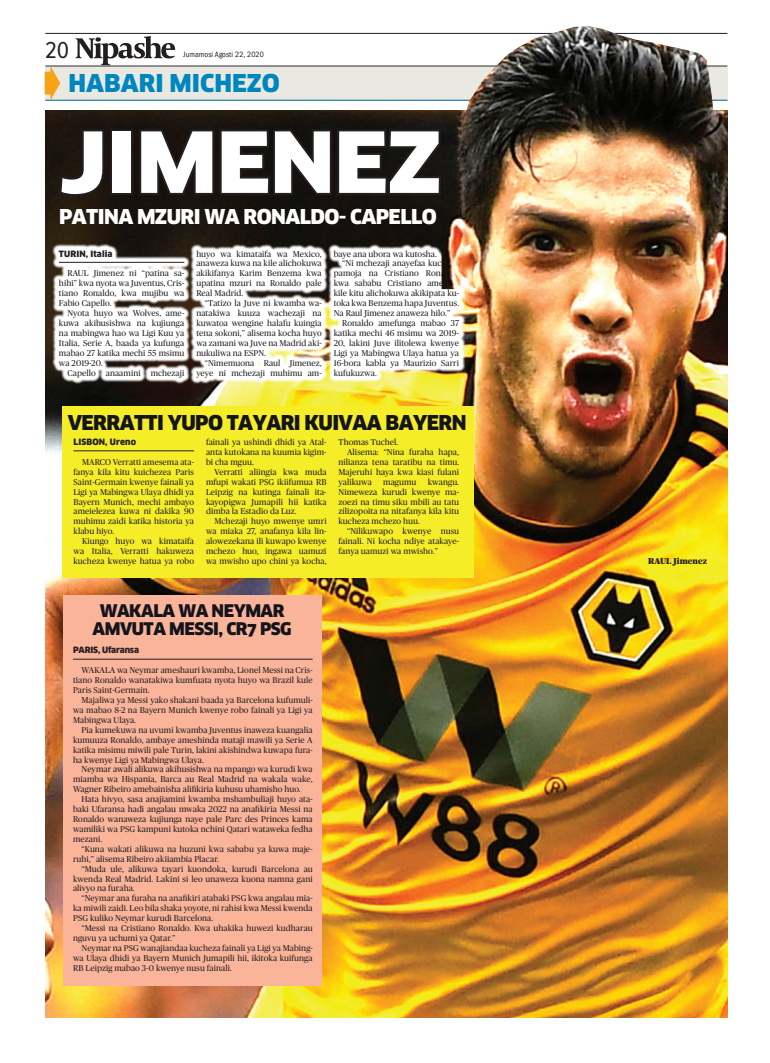
<style>
.page{position:relative;width:770px;height:1063px;background:#fff}
.page>*{position:absolute;margin:0;border:0;box-sizing:border-box;transform-origin:0 0}
.t1{font:900 82px "Clan OSF";color:#fff;scale:1.06 1}
.t2{font:900 24px "Clan OSF";color:#0086be}
.t3{font:24px "Proxima Nova Cond";color:#231f20}
.t4{font:900 20px "Clan OSF";letter-spacing:-.03em;color:#14141c}
.t5{font:900 20px "Clan OSF";letter-spacing:-.03em;color:#fff}
.t6{font:900 17px/18px "Clan OSF";letter-spacing:-.03em;color:#14141c}
.t7{font:8.5px/9.9px "Publico";letter-spacing:.01em;color:#231f20;text-align:justify}
.t8{font:900 8.5px "Clan";letter-spacing:.01em;color:#231f20}
.t9{font:900 8.5px "Clan";letter-spacing:-.02em;color:#231f20}
.t10{font:900 8.5px "Publico";letter-spacing:.01em;color:#231f20}
.t11{font:condensed 8px "Franklin Gothic";letter-spacing:.01em;color:#231f20}
</style>
<div class="page">
<img style="left:45px;top:110px;width:682px;height:908px">
<div style="left:63px;top:595px;width:258px;height:391px;background:#f9b49a"></div>
<div style="left:45px;top:67px;width:682px;height:33px;background:#e9e9e1"></div>
<hr style="left:45px;top:33px;width:682px;height:1px;background:#231f20">
<hr style="left:45px;top:66px;width:682px;height:1px;background:#231f20">
<hr style="left:45px;top:100px;width:682px;height:1px;background:#00689e">
<svg style="left:76px;top:36px;width:99px;height:29px"></svg>
<svg style="left:45px;top:66px;width:15px;height:34px"></svg>
<svg style="left:57px;top:127px;width:49px;height:71px;background:#1f1711"></svg>
<div style="left:110px;top:129px;width:23px;height:66px;border:4px solid #231f20"></div>
<svg style="left:137px;top:126px;width:304px;height:71px;background:#1a1613"></svg>
<div style="left:62px;top:406px;width:412px;height:172px;background:#f4ed28"></div>
<hr style="left:73px;top:451px;width:121px;height:1px;background:#231f20">
<svg style="left:52px;top:243px;width:413px;height:141px"></svg>
<hr style="left:59px;top:262px;width:125px;height:1px;background:#231f20">
<hr style="left:73px;top:659px;width:240px;height:1px;background:#231f20">
<img style="left:441px;top:26px;width:286px;height:263px">
<h2 class="t3" style="left:45px;top:39px;width:26px">20</h2>
<p class="t11" style="left:183px;top:49px;width:82px">Jumamosi Agosti 22, 2020</p>
<h2 class="t2" style="left:68px;top:70px;width:213px">HABARI MICHEZO</h2>
<h1 class="t1" style="left:59px;top:117px;width:95px">JIME</h1>
<h1 class="t1" style="left:270px;top:117px;width:109px">NEZ</h1>
<h3 class="t5" style="left:59px;top:205px;width:378px">PATINA MZURI WA RONALDO- CAPELLO</h3>
<p class="t8" style="left:59px;top:249px;width:55px">TURIN, Italia</p>
<p class="t7" style="left:59px;top:268px;width:127px;text-indent:9px">RAUL Jimenez ni “patina sa&shy;hihi” kwa nyota wa Juventus, Cris&shy;tiano Ronaldo, kwa mujibu wa Fabio Capello.</p>
<p class="t7" style="left:59px;top:308px;width:127px;text-indent:9px">Nyota huyo wa Wolves, ame&shy;kuwa akihusishwa na kujiunga na mabingwa hao wa Ligi Kuu ya Italia, Serie A, baada ya kufunga mabao 27 katika mechi 55 msimu wa 2019-20.</p>
<p class="t7" style="left:67px;top:368px;width:118px">Capello anaamini mchezaji</p>
<p class="t7" style="left:196px;top:249px;width:127px">huyo wa kimataifa wa Mexico, anaweza kuwa na kile alichokuwa akikifanya Karim Benzema kwa upatina mzuri na Ronaldo pale Real Madrid.</p>
<p class="t7" style="left:196px;top:298px;width:127px;text-indent:8px">“Tatizo la Juve ni kwamba wa&shy;natakiwa kuuza wachezaji na kuwatoa wengine halafu kuingia tena sokoni,” alisema kocha huyo wa zamani wa Juve na Madrid aki&shy;nukuliwa na ESPN.</p>
<p class="t7" style="left:196px;top:358px;width:127px;text-align:right">“Nimemuona Raul Jimenez, yeye ni mchezaji muhimu am-</p>
<p class="t7" style="left:334px;top:249px;width:105px">baye ana ubora wa kutosha.</p>
<p class="t7" style="left:342px;top:259px;width:118px">“Ni mchezaji anayefaa kucheza</p>
<p class="t7" style="left:334px;top:268px;width:127px">pamoja na Cristiano Ronaldo,</p>
<p class="t7" style="left:334px;top:278px;width:127px">kwa sababu Cristiano amemisi</p>
<p class="t7" style="left:334px;top:288px;width:127px">kile kitu alichokuwa akikipata ku-</p>
<p class="t7" style="left:334px;top:298px;width:127px">toka kwa Benzema hapa Juventus.</p>
<p class="t7" style="left:334px;top:308px;width:118px">Na Raul Jimenez anaweza hilo.”</p>
<p class="t7" style="left:342px;top:318px;width:118px">Ronaldo amefunga mabao 37</p>
<p class="t7" style="left:334px;top:328px;width:127px">katika mechi 46 msimu wa 2019-</p>
<p class="t7" style="left:334px;top:338px;width:127px">20, lakini Juve ilitolewa kwenye</p>
<p class="t7" style="left:334px;top:348px;width:127px">Ligi ya Mabingwa Ulaya hatua ya</p>
<p class="t7" style="left:334px;top:358px;width:127px">16-bora kabla ya Maurizio Sarri</p>
<p class="t7" style="left:334px;top:368px;width:45px">kufukuzwa.</p>
<h3 class="t4" style="left:68px;top:411px;width:28px">VERRA</h3>
<h3 class="t4" style="left:134px;top:411px;width:145px">TTI YUPO TAYARI</h3>
<h3 class="t4" style="left:304px;top:411px;width:41px">KUIVAA</h3>
<h3 class="t4" style="left:385px;top:411px;width:83px">BAYERN</h3>
<p class="t8" style="left:73px;top:437px;width:64px">LISBON, Ureno</p>
<p class="t7" style="left:73px;top:457px;width:122px;text-indent:8px">MARCO Verratti amesema ata&shy;fanya kila kitu kuichezea Paris Saint-Germain kwenye fainali ya Ligi ya Mabingwa Ulaya dhidi ya Bayern Munich, mechi ambayo ameielezea kuwa ni dakika 90 muhimu zaidi katika historia ya klabu hiyo.</p>
<p class="t7" style="left:73px;top:536px;width:122px;text-indent:8px">Kiungo huyo wa kimataifa wa Italia, Verratti hakuweza kucheza kwenye hatua ya robo</p>
<p class="t7" style="left:206px;top:437px;width:122px">fainali ya ushindi dhidi ya Atal&shy;anta kutokana na kuumia kigim&shy;bi cha mguu.</p>
<p class="t7" style="left:206px;top:467px;width:122px;text-indent:8px">Verratti aliingia kwa muda mfupi wakati PSG ikiifumua RB Leipzig na kutinga fainali ita&shy;kayopigwa Jumapili hii katika dimba la Estadio da Luz.</p>
<p class="t7" style="left:206px;top:516px;width:122px;text-indent:8px">Mchezaji huyo mwenye umri wa miaka 27, anafanya kila lin&shy;alowezekana ili kuwapo kwenye mchezo huo, ingawa uamuzi wa mwisho upo chini ya kocha,</p>
<p class="t7" style="left:338px;top:437px;width:61px">Thomas Tuchel.</p>
<p class="t7" style="left:347px;top:447px;width:113px">Alisema: “Nina furaha hapa,</p>
<p class="t7" style="left:338px;top:457px;width:122px">nilianza tena taratibu na timu.</p>
<p class="t7" style="left:338px;top:467px;width:122px">Majeruhi haya kwa kiasi fulani</p>
<p class="t7" style="left:338px;top:477px;width:35px">yalikuwa</p>
<p class="t7" style="left:383px;top:477px;width:35px">magumu</p>
<p class="t7" style="left:338px;top:477px;width:122px;text-indent:89px">kwangu.<br>Nimeweza kurudi kwenye ma&shy;zoezi na timu siku mbili au tatu zilizopoita na nitafanya kila kitu kucheza mchezo huu.</p>
<p class="t7" style="left:338px;top:526px;width:122px;text-indent:8px">“Nilikuwapo kwenye nusu fainali. Ni kocha ndiye atakaye&shy;fanya uamuzi wa mwisho.”</p>
<h3 class="t6" style="left:93px;top:602px;width:167px;text-indent:7px">WAKALA WA NEYMAR<br>AMV</h3>
<h3 class="t6" style="left:132px;top:620px;width:140px">UTA MESSI, CR7 PSG</h3>
<p class="t9" style="left:73px;top:646px;width:67px">PARIS, Ufaransa</p>
<p class="t7" style="left:73px;top:665px;width:241px;text-indent:8px">WAKALA wa Neymar ameshauri kwamba, Lionel Messi na Cris&shy;tiano Ronaldo wanatakiwa kumfuata nyota huyo wa Brazil kule Paris Saint-Germain.</p>
<p class="t7" style="left:73px;top:695px;width:241px;text-indent:8px">Majaliwa ya Messi yako shakani baada ya Barcelona kufumuli&shy;wa mabao 8-2 na Bayern Munich kwenye robo fainali ya Ligi ya Mabingwa Ulaya.</p>
<p class="t7" style="left:73px;top:725px;width:241px;text-indent:8px">Pia kumekuwa na uvumi kwamba Juventus inaweza kuangalia kumuuza Ronaldo, ambaye ameshinda mataji mawili ya Serie A katika misimu miwili pale Turin, lakini akishindwa kuwapa fura&shy;ha kwenye Ligi ya Mabingwa Ulaya.</p>
<p class="t7" style="left:73px;top:765px;width:241px;text-indent:8px">Neymar awali alikuwa akihusishwa na mpango wa kurudi kwa miamba wa Hispania, Barca au Real Madrid na wakala wake, Wagner Ribeiro amebainisha alifikiria kuhusu uhamisho huo.</p>
<p class="t7" style="left:73px;top:794px;width:241px;text-indent:8px">Hata hivyo, sasa anajiamini kwamba mshambuliaji huyo ata&shy;baki Ufaransa hadi angalau mwaka 2022 na anafikiria Messi na Ronaldo wanaweza kujiunga naye pale Parc des Princes kama wamiliki wa PSG kampuni kutoka nchini Qatari wataweka fedha mezani.</p>
<p class="t7" style="left:73px;top:844px;width:241px;text-indent:8px">“Kuna wakati alikuwa na huzuni kwa sababu ya kuwa maje&shy;ruhi,” alisema Ribeiro akiiambia Placar.</p>
<p class="t7" style="left:73px;top:864px;width:241px;text-indent:8px">“Muda ule, alikuwa tayari kuondoka, kurudi Barcelona au kwenda Real Madrid. Lakini si leo unaweza kuona namna gani alivyo na furaha.</p>
<p class="t7" style="left:73px;top:893px;width:241px;text-indent:8px">“Neymar ana furaha na anafikiri atabaki PSG kwa angalau mia&shy;ka miwili zaidi. Leo bila shaka yoyote, ni rahisi kwa Messi kwenda PSG kuliko Neymar kurudi Barcelona.</p>
<p class="t7" style="left:73px;top:923px;width:241px;text-indent:8px">“Messi na Cristiano Ronaldo. Kwa uhakika huwezi kudharau nguvu ya uchumi ya Qatar.”</p>
<p class="t7" style="left:73px;top:943px;width:241px;text-indent:8px">Neymar na PSG wanajiandaa kucheza fainali ya Ligi ya Mabing&shy;wa Ulaya dhidi ya Bayern Munich Jumapili hii, ikitoka kuifunga RB Leipzig mabao 3-0 kwenye nusu fainali.</p>
<p class="t10" style="left:648px;top:556px;width:61px">RAUL Jimenez</p>
</div>
